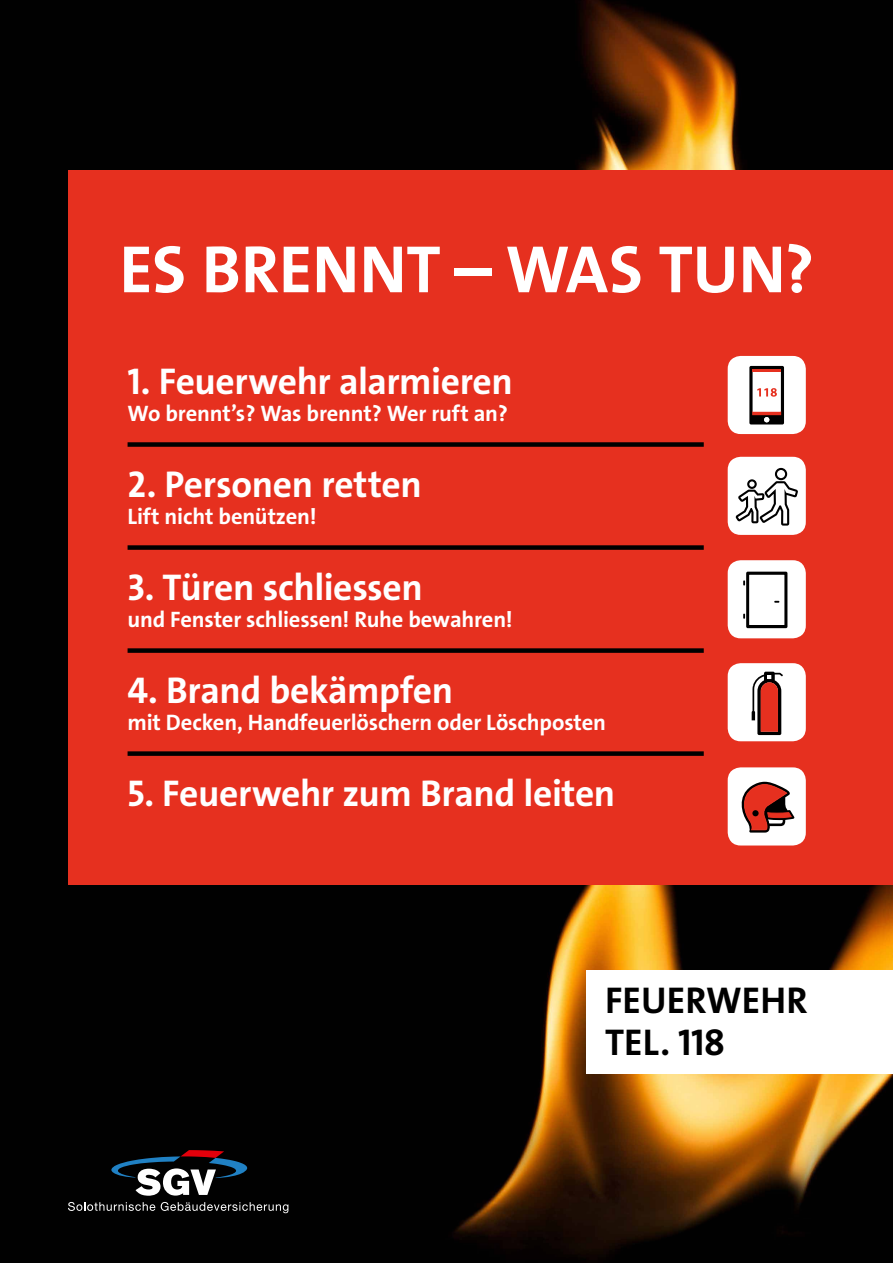
<style>
.page{position:relative;width:893px;height:1263px;background:#fff}
.page>*{position:absolute;margin:0;border:0;box-sizing:border-box;transform-origin:0 0}
.t1{font:67.5px "The Sans LP7 Bld";color:#fff}
.t2{font:37.5px "The Sans LP7 Bld";letter-spacing:-.01em;color:#fff}
.t3{font:37.5px/42px "The Sans LP7 Bld";color:#000}
.t4{font:22.5px "The Sans LP7 Bld";letter-spacing:-.005em;color:#fff}
</style>
<div class="page">
<img style="left:0;top:0;width:893px;height:1263px">
<div style="left:68px;top:170px;width:825px;height:714px;background:#e6301f"></div>
<div style="left:728px;top:356px;width:78px;height:78px;background:#fff;border-radius:13px"></div>
<svg style="left:749px;top:366px;width:35px;height:58px"></svg>
<div style="left:728px;top:457px;width:78px;height:78px;background:#fff;border-radius:13px"></div>
<div style="left:775px;top:468px;width:12px;height:12px;border:2px solid #000;border-radius:50%"></div>
<svg style="left:736px;top:481px;width:62px;height:45px"></svg>
<div style="left:748px;top:480px;width:8px;height:8px;background:#fff;border-radius:50%"></div>
<div style="left:747px;top:479px;width:10px;height:10px;border:2px solid #000;border-radius:50%"></div>
<div style="left:728px;top:560px;width:78px;height:78px;background:#fff;border-radius:13px"></div>
<svg style="left:743px;top:572px;width:44px;height:56px"></svg>
<div style="left:728px;top:663px;width:78px;height:78px;background:#fff;border-radius:13px"></div>
<svg style="left:752px;top:672px;width:31px;height:63px"></svg>
<div style="left:728px;top:767px;width:78px;height:78px;background:#fff;border-radius:13px"></div>
<svg style="left:741px;top:782px;width:53px;height:50px"></svg>
<div style="left:752px;top:810px;width:7px;height:6px;background:#000;border-radius:50%"></div>
<div style="left:128px;top:442px;width:576px;height:5px;background:#000"></div>
<div style="left:128px;top:545px;width:576px;height:5px;background:#000"></div>
<div style="left:128px;top:648px;width:576px;height:5px;background:#000"></div>
<div style="left:128px;top:751px;width:576px;height:5px;background:#000"></div>
<div style="left:587px;top:970px;width:306px;height:103px;background:#fff"></div>
<svg style="left:111px;top:1150px;width:137px;height:46px"></svg>
<svg style="left:68px;top:1202px;width:87px;height:9px"></svg>
<svg style="left:161px;top:1202px;width:127px;height:11px"></svg>
<h1 class="t1" style="left:119px;top:226px;width:696px">ES BRENNT – WAS TUN?</h1>
<h2 class="t2" style="left:128px;top:357px;width:387px">1. Feuerwehr alarmieren</h2>
<p class="t4" style="left:128px;top:399px;width:382px">Wo brennt’s? Was brennt? Wer ruft an?</p>
<h2 class="t2" style="left:128px;top:460px;width:296px">2. Personen retten</h2>
<p class="t4" style="left:128px;top:502px;width:191px">Lift nicht benützen!</p>
<h2 class="t2" style="left:128px;top:563px;width:297px">3. Türen schliessen</h2>
<p class="t4" style="left:128px;top:605px;width:387px">und Fenster schliessen! Ruhe bewahren!</p>
<h2 class="t2" style="left:128px;top:666px;width:327px">4. Brand bekämpfen</h2>
<p class="t4" style="left:128px;top:708px;width:480px">mit Decken, Handfeuerlöschern oder Löschposten</p>
<h2 class="t2" style="left:128px;top:769px;width:489px">5. Feuerwehr zum Brand leiten</h2>
<h2 class="t3" style="left:605px;top:980px;width:204px">FEUERWEHR<br>TEL. 118</h2>
</div>
